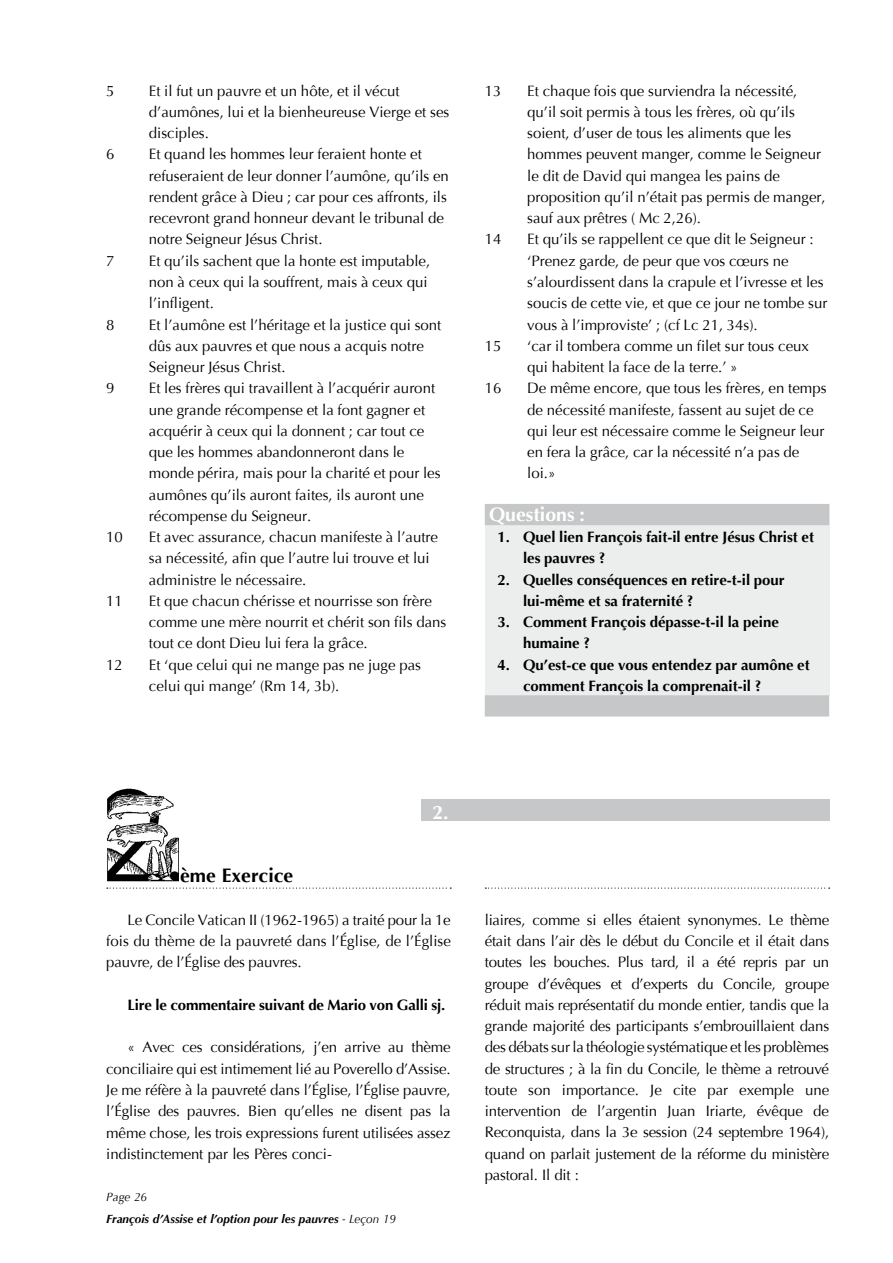
<style>
.page{position:relative;width:893px;height:1263px;background:#fff}
.page>*{position:absolute;margin:0;border:0;box-sizing:border-box;transform-origin:0 0}
.t1{font:700 19.5px "Optima";color:#fff}
.t2{font:700 19.5px "Optima";color:#000}
.t3{font:15px/21.3px "Optima";color:#000}
.t4{font:700 15px/21.3px "Optima";color:#000}
.t5{font:italic 700 12px/21.3px "Optima";color:#000}
.s1{font-weight:400}
</style>
<div class="page">
<div style="left:421px;top:799px;width:408px;height:22px;background:#c6c7c8"></div>
<div style="left:485px;top:504px;width:345px;height:191px;background:#eceded"></div>
<div style="left:485px;top:504px;width:344px;height:21px;background:#c6c7c8"></div>
<div style="left:485px;top:695px;width:344px;height:21px;background:#c6c7c8"></div>
<svg style="left:107px;top:887px;width:344px;height:2px"></svg>
<svg style="left:485px;top:887px;width:345px;height:2px"></svg>
<img style="left:106px;top:789px;width:72px;height:93px">
<p class="t3" style="left:106px;top:80px;width:10px">5</p>
<p class="t3" style="left:149px;top:80px;width:302px">Et il fut un pauvre et un hôte, et il vécut d’aumônes, lui et la bienheureuse Vierge et ses disciples.</p>
<p class="t3" style="left:106px;top:144px;width:10px">6</p>
<p class="t3" style="left:149px;top:144px;width:302px">Et quand les hommes leur feraient honte et refuseraient de leur donner l’aumône, qu’ils en rendent grâce à Dieu ; car pour ces affronts, ils recevront grand honneur devant le tribunal de notre Seigneur Jésus Christ.</p>
<p class="t3" style="left:106px;top:250px;width:10px">7</p>
<p class="t3" style="left:149px;top:250px;width:283px">Et qu’ils sachent que la honte est imputable, non à ceux qui la souffrent, mais à ceux qui l’infligent.</p>
<p class="t3" style="left:106px;top:314px;width:10px">8</p>
<p class="t3" style="left:149px;top:314px;width:294px">Et l’aumône est l’héritage et la justice qui sont dûs aux pauvres et que nous a acquis notre<br>Seigneur Jésus Christ.</p>
<p class="t3" style="left:106px;top:378px;width:10px">9</p>
<p class="t3" style="left:149px;top:378px;width:293px">Et les frères qui travaillent à l’acquérir auront une grande récompense et la font gagner et acquérir à ceux qui la donnent ; car tout ce que les hommes abandonneront dans le monde périra, mais pour la charité et pour les aumônes qu’ils auront faites, ils auront une récompense du Seigneur.</p>
<p class="t3" style="left:106px;top:526px;width:18px">10</p>
<p class="t3" style="left:149px;top:526px;width:291px">Et avec assurance, chacun manifeste à l’autre sa nécessité, afin que l’autre lui trouve et lui administre le nécessaire.</p>
<p class="t3" style="left:106px;top:590px;width:18px">11</p>
<p class="t3" style="left:149px;top:590px;width:299px">Et que chacun chérisse et nourrisse son frère comme une mère nourrit et chérit son fils dans tout ce dont Dieu lui fera la grâce.</p>
<p class="t3" style="left:106px;top:654px;width:18px">12</p>
<p class="t3" style="left:149px;top:654px;width:274px">Et ‘que celui qui ne mange pas ne juge pas celui qui mange’ (Rm 14, 3b).</p>
<p class="t3" style="left:485px;top:80px;width:18px">13</p>
<p class="t3" style="left:527px;top:80px;width:300px">Et chaque fois que surviendra la nécessité, qu’il soit permis à tous les frères, où qu’ils soient, d’user de tous les aliments que les hommes peuvent manger, comme le Seigneur le dit de David qui mangea les pains de proposition qu’il n’était pas permis de manger, sauf aux prêtres ( Mc 2,26).</p>
<p class="t3" style="left:485px;top:229px;width:18px">14</p>
<p class="t3" style="left:527px;top:229px;width:302px">Et qu’ils se rappellent ce que dit le Seigneur : ‘Prenez garde, de peur que vos cœurs ne s’alourdissent dans la crapule et l’ivresse et les soucis de cette vie, et que ce jour ne tombe sur vous à l’improviste’ ; (cf Lc 21, 34s).</p>
<p class="t3" style="left:485px;top:335px;width:18px">15</p>
<p class="t3" style="left:527px;top:335px;width:283px">‘car il tombera comme un filet sur tous ceux qui habitent la face de la terre.’ »</p>
<p class="t3" style="left:485px;top:378px;width:18px">16</p>
<p class="t3" style="left:527px;top:378px;width:301px">De même encore, que tous les frères, en temps de nécessité manifeste, fassent au sujet de ce qui leur est nécessaire comme le Seigneur leur en fera la grâce, car la nécessité n’a pas de loi.»</p>
<h1 class="t1" style="left:489px;top:503px;width:97px">Questions :</h1>
<p class="t4" style="left:523px;top:527px;width:293px;text-indent:-26px">1. Quel lien François fait-il entre Jésus Christ et les pauvres ?</p>
<p class="t4" style="left:523px;top:569px;width:263px;text-indent:-26px">2. Quelles conséquences en retire-t-il pour lui-même et sa fraternité ?</p>
<p class="t4" style="left:523px;top:612px;width:257px;text-indent:-26px">3. Comment François dépasse-t-il la peine humaine ?</p>
<p class="t4" style="left:523px;top:654px;width:288px;text-indent:-26px">4. Qu’est-ce que vous entendez par aumône et comment François la comprenait-il ?</p>
<h1 class="t1" style="left:432px;top:801px;width:18px">2.</h1>
<h1 class="t2" style="left:180px;top:864px;width:115px">ème Exercice</h1>
<p class="t3" style="left:106px;top:909px;width:346px;text-align:justify;text-indent:21px">Le Concile Vatican II (1962-1965) a traité pour la 1e fois du thème de la pauvreté dans l’Église, de l’Église pauvre, de l’Église des pauvres.</p>
<p class="t4" style="left:128px;top:994px;width:319px">Lire le commentaire suivant de Mario von Galli sj.</p>
<p class="t3" style="left:106px;top:1037px;width:346px;text-align:justify;text-indent:21px">« Avec ces considérations, j’en arrive au thème conciliaire qui est intimement lié au Poverello d’Assise.<br>Je me réfère à la pauvreté dans l’Église, l’Église pauvre, l’Église des pauvres. Bien qu’elles ne disent pas la même chose, les trois expressions furent utilisées assez indistinctement par les Pères conci-</p>
<p class="t5" style="left:106px;top:1186px;width:291px"><span class="s1">Page 26<br></span>François d’Assise et l’option pour les pauvres <span class="s1">- Leçon 19</span></p>
<p class="t3" style="left:485px;top:909px;width:346px;text-align:justify">liaires, comme si elles étaient synonymes. Le thème était dans l’air dès le début du Concile et il était dans toutes les bouches. Plus tard, il a été repris par un groupe d’évêques et d’experts du Concile, groupe réduit mais représentatif du monde entier, tandis que la grande majorité des participants s’embrouillaient dans des débats sur la théologie systématique et les problèmes de structures ; à la fin du Concile, le thème a retrouvé toute son importance. Je cite par exemple une intervention de l’argentin Juan Iriarte, évêque de Reconquista, dans la 3e session (24 septembre 1964), quand on parlait justement de la réforme du ministère pastoral. Il dit :</p>
</div>
